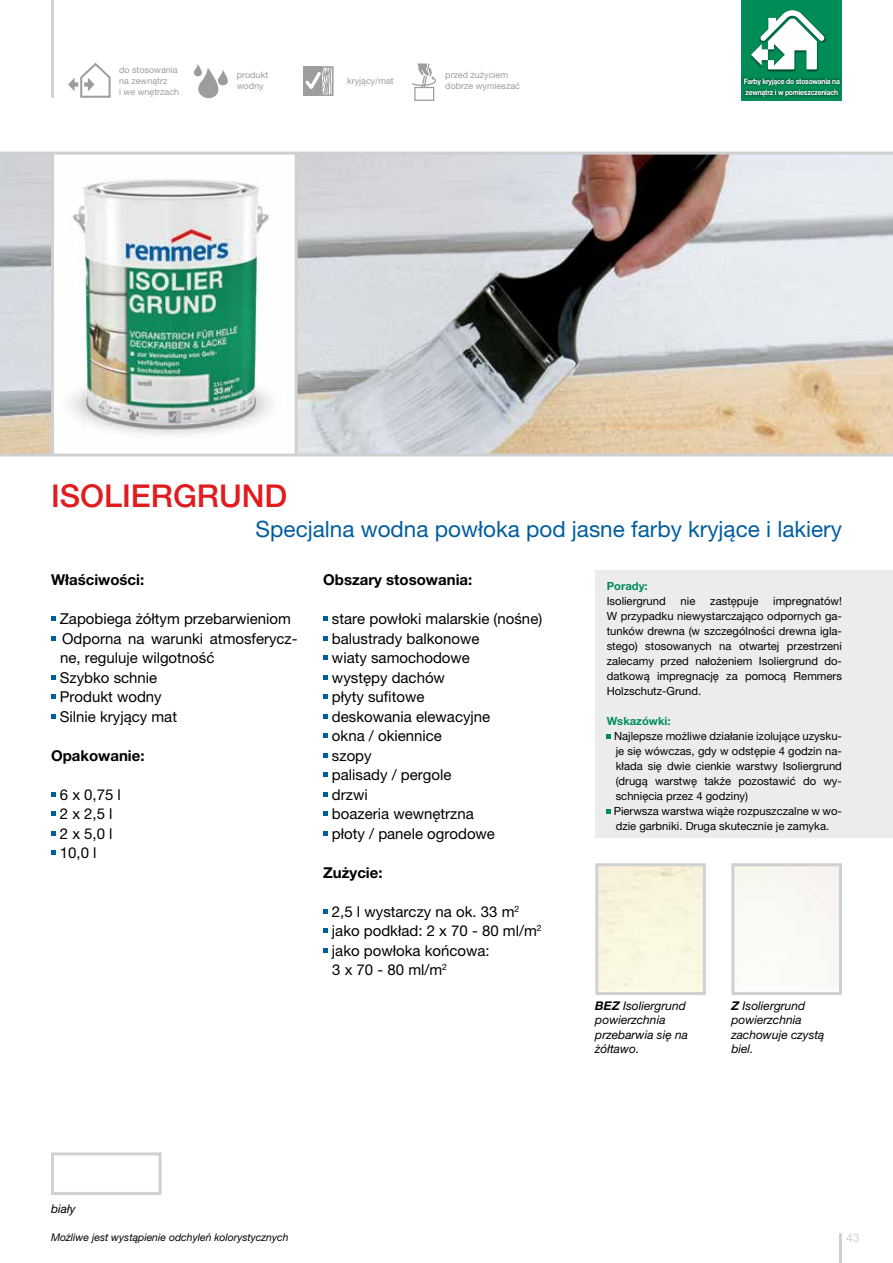
<style>
.page{position:relative;width:893px;height:1263px;background:#fff}
.page>*{position:absolute;margin:0;border:0;box-sizing:border-box;transform-origin:0 0}
.t1{font:500 31.5px "Helvetica Neue LT Pro";color:#e11c1f}
.t2{font:22.5px "Helvetica Neue LT Pro";color:#005da0}
.t3{font:15px/19.5px "Helvetica Neue LT Pro";color:#000}
.t4{font:700 15px "Helvetica Neue LT Pro";color:#000}
.t5{font:italic 12px/14.4px "Helvetica Neue LT Pro";color:#000}
.t6{font:12px "Helvetica Neue LT Pro";color:#cfd0d0}
.t7{font:11.25px/15px "Helvetica Neue LT Pro";color:#000;text-align:justify}
.t8{font:700 11.25px "Helvetica Neue LT Pro";color:#008c57}
.t9{font:italic 10.5px "Helvetica Neue LT Pro";color:#000}
.t10{font:9px/10.8px "Helvetica Neue LT Pro";color:#9c9d9d}
.t11{font:700 7.5px/10.5px "Helvetica Neue LT Pro";letter-spacing:-.03em;color:#fff;scale:.9 1}
.s1{font-weight:700}
</style>
<div class="page">
<img style="left:0;top:155px;width:893px;height:298px">
<div style="left:53px;top:153px;width:243px;height:302px;background:#fff"></div>
<hr style="left:0;top:152px;width:893px;height:3px;background:#cfd0d0">
<hr style="left:51px;top:153px;width:3px;height:302px;background:#cfd0d0">
<hr style="left:295px;top:153px;width:3px;height:302px;background:#cfd0d0">
<hr style="left:0;top:453px;width:893px;height:3px;background:#cfd0d0">
<div style="left:741px;top:0;width:101px;height:101px;background:#008c57"></div>
<img style="left:750px;top:36px;width:77px;height:36px">
<svg style="left:751px;top:10px;width:74px;height:59px"></svg>
<div style="left:595px;top:570px;width:298px;height:268px;background:#ececed"></div>
<div style="left:51px;top:1152px;width:111px;height:43px;border:3px solid #cfd0d0"></div>
<div style="left:595px;top:863px;width:111px;height:132px;border:3px solid #cfd0d0"></div>
<div style="left:731px;top:863px;width:111px;height:132px;border:3px solid #cfd0d0"></div>
<hr style="left:51px;top:0;width:3px;height:98px;background:#cfd0d0">
<svg style="left:68px;top:63px;width:43px;height:35px"></svg>
<svg style="left:194px;top:64px;width:34px;height:34px"></svg>
<div style="left:414px;top:87px;width:20px;height:13px;border:1px solid #9c9d9d"></div>
<svg style="left:412px;top:63px;width:24px;height:26px"></svg>
<svg style="left:304px;top:66px;width:29px;height:30px"></svg>
<img style="left:742px;top:77px;width:99px;height:21px">
<img style="left:69px;top:179px;width:203px;height:256px">
<svg style="left:51px;top:616px;width:5px;height:5px"></svg>
<svg style="left:51px;top:636px;width:5px;height:4px"></svg>
<svg style="left:51px;top:675px;width:5px;height:5px"></svg>
<svg style="left:51px;top:694px;width:5px;height:5px"></svg>
<svg style="left:51px;top:714px;width:5px;height:4px"></svg>
<svg style="left:51px;top:792px;width:5px;height:4px"></svg>
<svg style="left:51px;top:811px;width:5px;height:5px"></svg>
<svg style="left:51px;top:831px;width:5px;height:5px"></svg>
<svg style="left:51px;top:850px;width:5px;height:5px"></svg>
<svg style="left:323px;top:616px;width:5px;height:5px"></svg>
<svg style="left:323px;top:636px;width:5px;height:4px"></svg>
<svg style="left:323px;top:655px;width:5px;height:5px"></svg>
<svg style="left:323px;top:675px;width:5px;height:5px"></svg>
<svg style="left:323px;top:694px;width:5px;height:5px"></svg>
<svg style="left:323px;top:714px;width:5px;height:4px"></svg>
<svg style="left:323px;top:733px;width:5px;height:5px"></svg>
<svg style="left:323px;top:753px;width:5px;height:5px"></svg>
<svg style="left:323px;top:772px;width:5px;height:5px"></svg>
<svg style="left:323px;top:792px;width:5px;height:4px"></svg>
<svg style="left:323px;top:811px;width:5px;height:5px"></svg>
<svg style="left:323px;top:831px;width:5px;height:5px"></svg>
<svg style="left:323px;top:909px;width:5px;height:5px"></svg>
<svg style="left:323px;top:928px;width:5px;height:5px"></svg>
<svg style="left:323px;top:948px;width:5px;height:5px"></svg>
<svg style="left:607px;top:735px;width:4px;height:4px"></svg>
<svg style="left:607px;top:810px;width:4px;height:4px"></svg>
<hr style="left:839px;top:1233px;width:3px;height:30px;background:#cfd0d0">
<p class="t10" style="left:119px;top:64px;width:62px">do stosowania na zewnątrz<br>i we wnętrzach</p>
<p class="t10" style="left:237px;top:70px;width:33px">produkt wodny</p>
<p class="t10" style="left:347px;top:75px;width:48px">kryjący/mat</p>
<p class="t10" style="left:445px;top:70px;width:76px">przed zużyciem dobrze wymieszać</p>
<p class="t11" style="left:744px;top:76px;width:108px">Farby kryjące do stosowania na zewnątrz i w pomieszczeniach</p>
<h1 class="t1" style="left:51px;top:477px;width:238px">ISOLIERGRUND</h1>
<h2 class="t2" style="left:256px;top:516px;width:588px">Specjalna wodna powłoka pod jasne farby kryjące i lakiery</h2>
<h3 class="t4" style="left:323px;top:570px;width:151px">Obszary stosowania:</h3>
<h3 class="t3" style="left:332px;top:609px;width:212px">stare powłoki malarskie (nośne) balustrady balkonowe<br>wiaty samochodowe<br>występy dachów<br>płyty sufitowe<br>deskowania elewacyjne<br>okna / okiennice<br>szopy<br>palisady / pergole<br>drzwi<br>boazeria wewnętrzna<br>płoty / panele ogrodowe</h3>
<h3 class="t4" style="left:323px;top:863px;width:61px">Zużycie:</h3>
<h3 class="t3" style="left:332px;top:901px;width:211px">2,5 l wystarczy na ok. 33 m<sup>2 </sup>jako podkład: 2 x 70 - 80 ml/m<sup>2 </sup>jako powłoka końcowa:<br>3 x 70 - 80 ml/m<sup>2</sup></h3>
<h3 class="t4" style="left:51px;top:570px;width:95px">Właściwości:</h3>
<h3 class="t3" style="left:60px;top:609px;width:239px">Zapobiega żółtym przebarwieniom<br>Odporna na warunki atmosferycz&shy;ne, reguluje wilgotność<br>Szybko schnie<br>Produkt wodny<br>Silnie kryjący mat</h3>
<h3 class="t4" style="left:51px;top:746px;width:95px">Opakowanie:</h3>
<h3 class="t3" style="left:60px;top:784px;width:63px">6 x 0,75 l<br>2 x 2,5 l<br>2 x 5,0 l<br>10,0 l</h3>
<p class="t8" style="left:607px;top:579px;width:43px">Porady:</p>
<p class="t7" style="left:607px;top:594px;width:61px">Isoliergrund</p>
<p class="t7" style="left:681px;top:594px;width:16px">nie</p>
<p class="t7" style="left:710px;top:594px;width:50px">zastępuje</p>
<p class="t7" style="left:607px;top:594px;width:237px;text-indent:167px">impregnatów!<br>W przypadku niewystarczająco odpornych ga&shy;tunków drewna (w szczególności drewna igla&shy;stego) stosowanych na otwartej przestrzeni zalecamy przed nałożeniem Isoliergrund do&shy;datkową impregnację za pomocą Remmers Holzschutz-Grund.</p>
<p class="t8" style="left:607px;top:714px;width:65px">Wskazówki:</p>
<p class="t7" style="left:614px;top:729px;width:230px;text-align:left">Najlepsze możliwe działanie izolujące uzysku&shy;je się wówczas, gdy w odstępie 4 godzin na&shy;kłada się dwie cienkie warstwy Isoliergrund (drugą warstwę także pozostawić do wy&shy;schnięcia przez 4 godziny)<br>Pierwsza warstwa wiąże rozpuszczalne w wo&shy;dzie garbniki. Druga skutecznie je zamyka.</p>
<p class="t5" style="left:51px;top:1201px;width:26px">biały</p>
<p class="t9" style="left:51px;top:1231px;width:239px">Możliwe jest wystąpienie odchyleń kolorystycznych</p>
<p class="t5" style="left:595px;top:998px;width:94px"><span class="s1">BEZ</span> Isoliergrund powierzchnia przebarwia się na żółtawo.</p>
<p class="t5" style="left:731px;top:998px;width:95px"><span class="s1">Z</span> Isoliergrund powierzchnia zachowuje czystą biel.</p>
<p class="t6" style="left:846px;top:1230px;width:15px">43</p>
</div>
